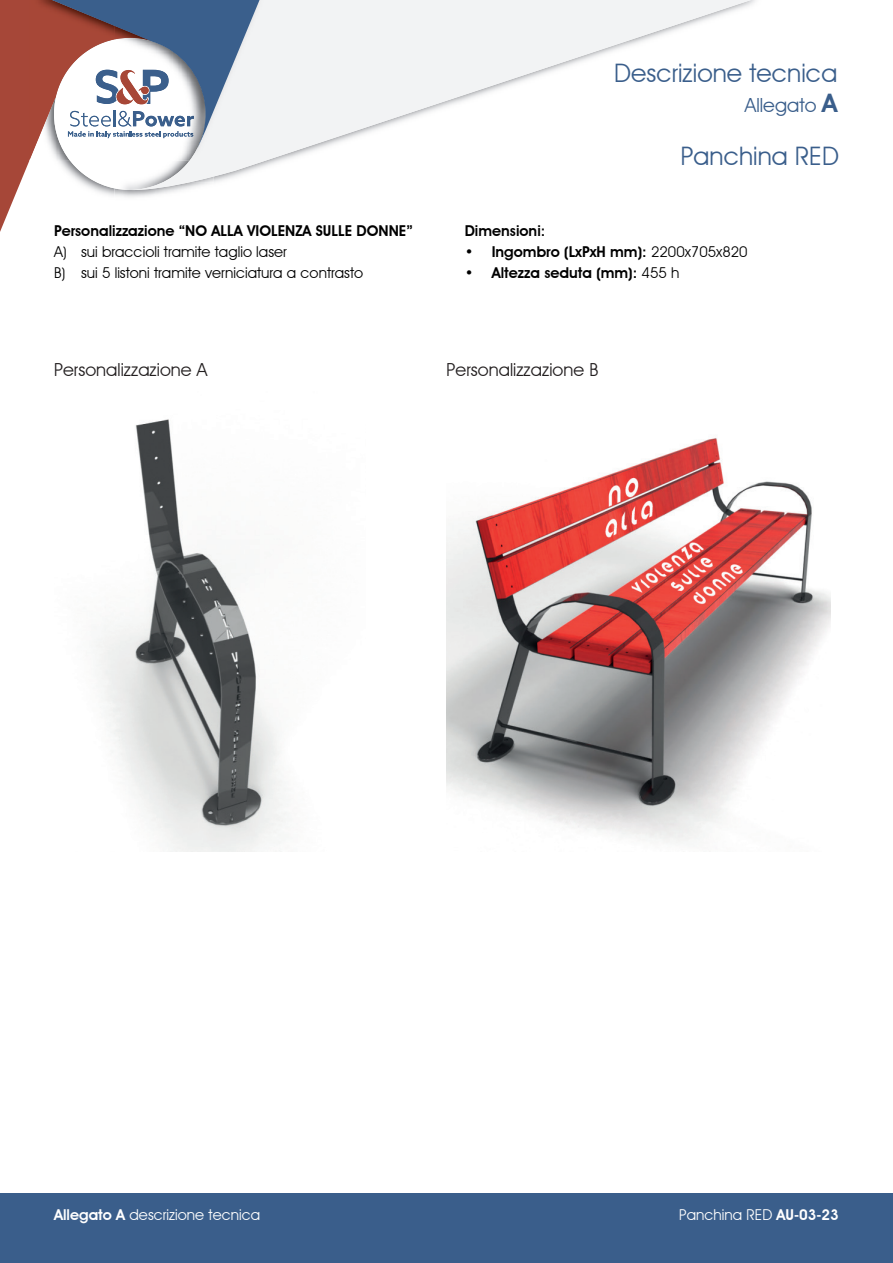
<style>
.page{position:relative;width:893px;height:1263px;background:#fff}
.page>*{position:absolute;margin:0;border:0;box-sizing:border-box;transform-origin:0 0}
.t1{font:25.5px "Advantage";color:#3a5e8b}
.t2{font:19.5px "Advantage";color:#3a5e8b}
.t3{font:18px "Advantage";color:#231f20}
.t4{font:600 15px "Advantage";color:#000}
.t5{font:15px/21px "Advantage";color:#000}
.t6{font:15px "Advantage";color:#fff}
.s1{font-weight:600;font-size:25.5px}
.s2{font-weight:400}
.s3{font-weight:600}
</style>
<div class="page">
<svg style="left:260px;top:0;width:496px;height:168px;fill:#f2f3f4"></svg>
<img style="left:260px;top:0;width:4px;height:161px">
<svg style="left:0;top:0;width:260px;height:232px"></svg>
<div style="left:0;top:1193px;width:893px;height:70px;background:#3a5e8b"></div>
<img style="left:446px;top:438px;width:385px;height:405px">
<img style="left:96px;top:419px;width:190px;height:433px">
<h1 class="t1" style="left:614px;top:57px;width:225px">Descrizione tecnica</h1>
<h2 class="t2" style="left:745px;top:94px;width:94px">Allegato <span class="s1">A</span></h2>
<p class="t4" style="left:54px;top:222px;width:360px">Personalizzazione “NO ALLA VIOLENZA SULLE DONNE”</p>
<p class="t5" style="left:54px;top:241px;width:311px">A) sui braccioli tramite taglio laser<br>B) sui 5 listoni tramite verniciatura a contrasto</p>
<h1 class="t1" style="left:681px;top:141px;width:160px">Panchina RED</h1>
<p class="t4" style="left:465px;top:222px;width:82px">Dimensioni:</p>
<p class="t4" style="left:465px;top:243px;width:284px">• Ingombro (LxPxH mm): <span class="s2">2200x705x820</span></p>
<p class="t4" style="left:465px;top:264px;width:216px">• Altezza seduta (mm): <span class="s2">455 h</span></p>
<p class="t3" style="left:54px;top:359px;width:155px">Personalizzazione A</p>
<p class="t3" style="left:446px;top:359px;width:154px">Personalizzazione B</p>
<p class="t6" style="left:54px;top:1205px;width:208px"><span class="s3">Allegato A</span> descrizione tecnica</p>
<p class="t6" style="left:679px;top:1205px;width:161px">Panchina RED <span class="s3">AU-03-23</span></p>
</div>
